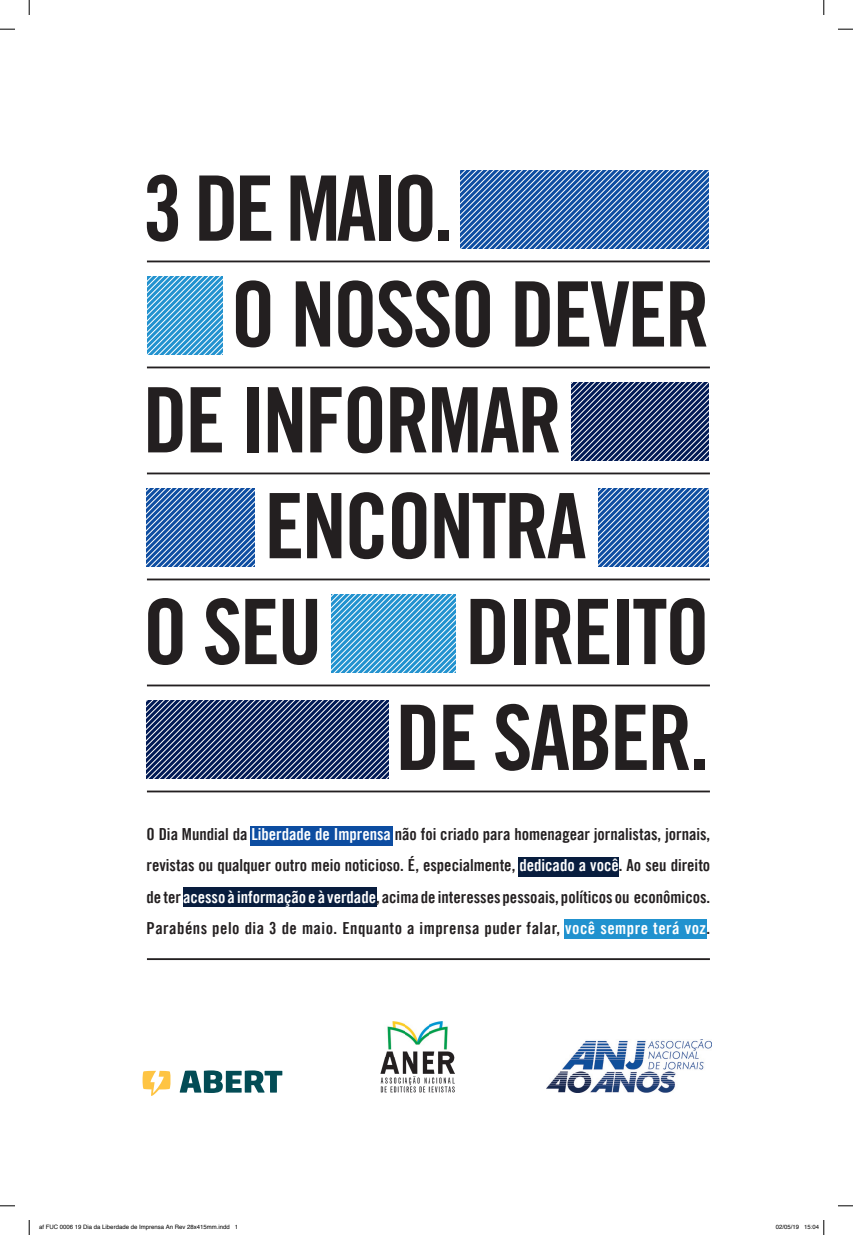
<style>
.page{position:relative;width:853px;height:1235px;background:#fff}
.page>*{position:absolute;margin:0;border:0;box-sizing:border-box;transform-origin:0 0}
.t1{font:90.3px/105.8px "Trade Gothic LT Bold Cond Twenty";letter-spacing:-.03em;color:#231f20;text-align:right}
.t2{font:16.6px/31.1px "Trade Gothic LT Bold Cond Twenty";letter-spacing:.03em;color:#231f20;text-align:justify}
.t3{font:6px "Helvetica";color:#000}
.s1{color:#fff}
</style>
<div class="page">
<svg style="left:146px;top:489px;width:109px;height:78px"></svg>
<svg style="left:331px;top:595px;width:124px;height:78px"></svg>
<svg style="left:146px;top:700px;width:242px;height:79px"></svg>
<svg style="left:147px;top:277px;width:75px;height:78px"></svg>
<svg style="left:460px;top:171px;width:248px;height:78px"></svg>
<svg style="left:598px;top:489px;width:110px;height:78px"></svg>
<svg style="left:571px;top:383px;width:138px;height:78px"></svg>
<hr style="left:147px;top:260px;width:562px;height:2px;background:#231f20">
<hr style="left:147px;top:366px;width:562px;height:2px;background:#231f20">
<hr style="left:147px;top:472px;width:562px;height:2px;background:#231f20">
<hr style="left:147px;top:578px;width:562px;height:2px;background:#231f20">
<hr style="left:147px;top:790px;width:562px;height:2px;background:#231f20">
<div style="left:564px;top:919px;width:142px;height:19px;background:#2192cf"></div>
<div style="left:183px;top:887px;width:193px;height:20px;background:#081d3e"></div>
<div style="left:517px;top:857px;width:101px;height:19px;background:#081d3e"></div>
<div style="left:250px;top:826px;width:142px;height:19px;background:#0d4da1"></div>
<hr style="left:147px;top:958px;width:562px;height:2px;background:#231f20">
<hr style="left:147px;top:684px;width:562px;height:2px;background:#231f20">
<img style="left:380px;top:1021px;width:74px;height:72px">
<svg style="left:142px;top:1071px;width:29px;height:25px"></svg>
<svg style="left:179px;top:1070px;width:103px;height:23px"></svg>
<img style="left:546px;top:1040px;width:164px;height:53px">
<svg style="left:0;top:29px;width:15px;height:1px"></svg>
<svg style="left:838px;top:29px;width:14px;height:1px"></svg>
<svg style="left:0;top:1205px;width:15px;height:1px"></svg>
<svg style="left:838px;top:1205px;width:14px;height:1px"></svg>
<svg style="left:29px;top:0;width:1px;height:15px"></svg>
<svg style="left:29px;top:1220px;width:1px;height:15px"></svg>
<svg style="left:823px;top:0;width:1px;height:15px"></svg>
<svg style="left:823px;top:1220px;width:1px;height:15px"></svg>
<h1 class="t1" style="left:143px;top:155px;width:312px">3 DE MAIO.</h1>
<h1 class="t1" style="left:230px;top:261px;width:480px">O NOSSO DEVER</h1>
<h1 class="t1" style="left:143px;top:367px;width:421px">DE INFORMAR</h1>
<h1 class="t1" style="left:264px;top:472px;width:324px">ENCONTRA</h1>
<h1 class="t1" style="left:143px;top:578px;width:181px">O SEU</h1>
<h1 class="t1" style="left:395px;top:578px;width:316px">DIREITO<br>DE SABER.</h1>
<p class="t2" style="left:146px;top:819px;width:565px">O Dia Mundial da <span class="s1">Liberdade de Imprensa</span> não foi criado para homenagear jornalistas, jornais, revistas ou qualquer outro meio noticioso. É, especialmente, <span class="s1">dedicado a você</span>. Ao seu direito de ter <span class="s1">acesso à informação e à verdade</span>, acima de interesses pessoais, políticos ou econômicos.<br>Parabéns pelo dia 3 de maio. Enquanto a imprensa puder falar, <span class="s1">você sempre terá voz</span>.</p>
<p class="t3" style="left:39px;top:1222px;width:200px">af FUC 0006 19 Dia da Liberdade de Imprensa An Rev 28x415mm.indd 1</p>
<p class="t3" style="left:775px;top:1222px;width:45px">02/05/19 15:04</p>
</div>
